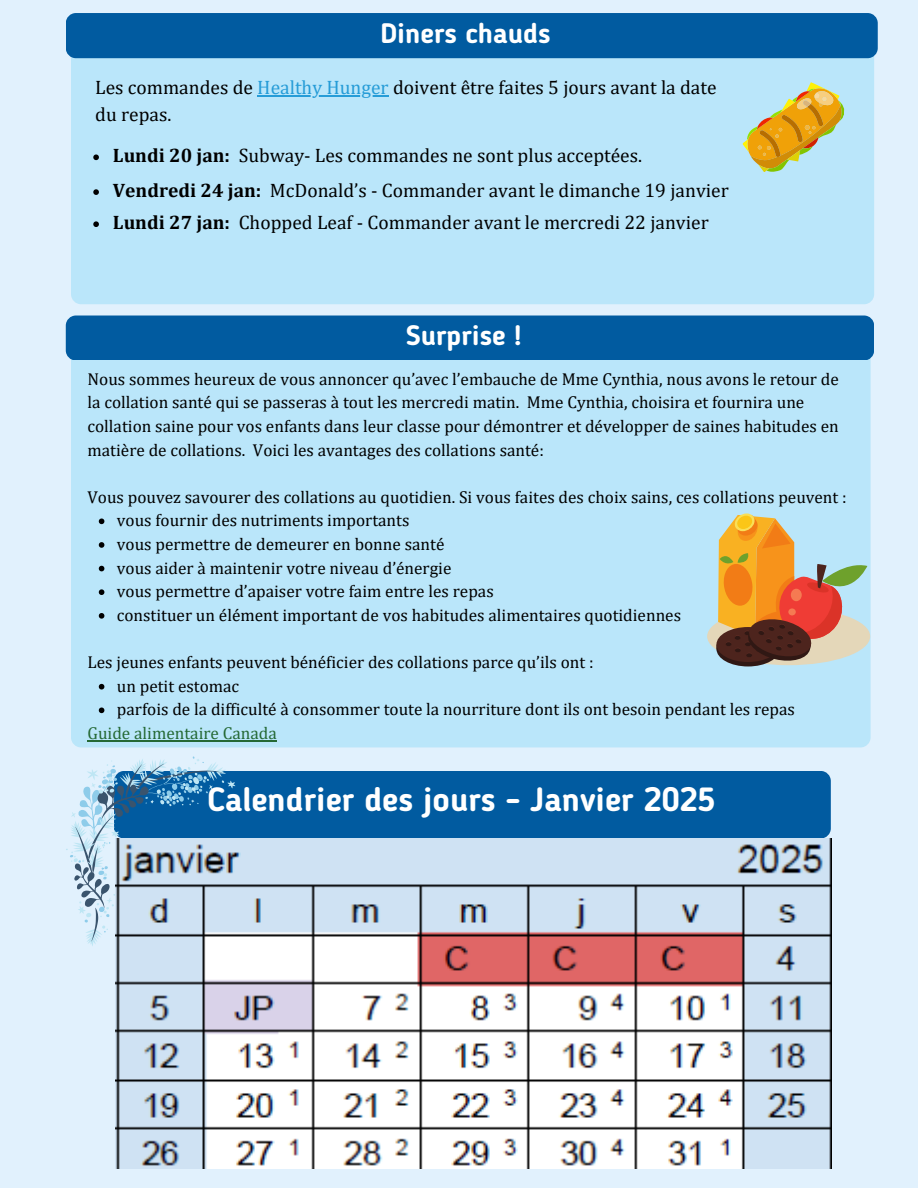
<style>
.page{position:relative;width:918px;height:1188px;background:#e1f1fd}
.page>*{position:absolute;margin:0;border:0;box-sizing:border-box;transform-origin:0 0}
.t1{font:700 33.3px "Blogger Sans";color:#fff}
.t2{font:700 28.05px "Blogger Sans";color:#fff}
.t3{font:700 27.9px "Blogger Sans";color:#fff}
.t4{font:19.5px "Cambria";color:#000}
.t5{font:17.25px/23.7px "Cambria";color:#000}
.t6{font:17.25px "Cambria";color:#256935}
.s1{color:#269cd7}
.s2{font-weight:700}
</style>
<div class="page">
<div style="left:114px;top:771px;width:717px;height:67px;background:#015ba0;border-radius:10px"></div>
<img style="left:116px;top:838px;width:715px;height:330px">
<div style="left:71px;top:32px;width:803px;height:272px;background:#bae6fa;border-radius:10px"></div>
<div style="left:66px;top:13px;width:812px;height:45px;background:#015ba0;border-radius:10px"></div>
<svg style="left:742px;top:82px;width:103px;height:90px"></svg>
<div style="left:71px;top:335px;width:800px;height:412px;background:#bae6fa;border-radius:10px"></div>
<svg style="left:66px;top:756px;width:169px;height:191px"></svg>
<div style="left:66px;top:316px;width:808px;height:44px;background:#015ba0;border-radius:10px"></div>
<svg style="left:99px;top:519px;width:5px;height:5px"></svg>
<svg style="left:99px;top:542px;width:5px;height:6px"></svg>
<svg style="left:99px;top:566px;width:5px;height:5px"></svg>
<svg style="left:99px;top:589px;width:5px;height:6px"></svg>
<svg style="left:99px;top:613px;width:5px;height:6px"></svg>
<svg style="left:99px;top:684px;width:5px;height:6px"></svg>
<svg style="left:99px;top:708px;width:5px;height:5px"></svg>
<hr style="left:88px;top:740px;width:189px;height:1px;background:#256935">
<div style="left:707px;top:608px;width:163px;height:57px;background:#e4d7b9;border-radius:50%"></div>
<div style="left:716px;top:632px;width:64px;height:34px;background:#301814;border-radius:50%"></div>
<svg style="left:716px;top:513px;width:151px;height:150px"></svg>
<hr style="left:257px;top:95px;width:132px;height:2px;background:#269cd7">
<svg style="left:93px;top:155px;width:6px;height:5px"></svg>
<svg style="left:93px;top:189px;width:6px;height:6px"></svg>
<svg style="left:93px;top:221px;width:6px;height:6px"></svg>
<p class="t2" style="left:381px;top:22px;width:172px">Diners chauds</p>
<p class="t4" style="left:95px;top:76px;width:623px">Les commandes de <span class="s1">Healthy Hunger</span> doivent être faites 5 jours avant la date</p>
<p class="t4" style="left:95px;top:103px;width:78px">du repas.</p>
<p class="t4" style="left:113px;top:144px;width:531px"><span class="s2">Lundi 20 jan:</span> Subway- Les commandes ne sont plus acceptées.</p>
<p class="t4" style="left:113px;top:179px;width:617px"><span class="s2">Vendredi 24 jan:</span> McDonald’s - Commander avant le dimanche 19 janvier</p>
<p class="t4" style="left:113px;top:211px;width:597px"><span class="s2">Lundi 27 jan:</span> Chopped Leaf - Commander avant le mercredi 22 janvier</p>
<p class="t3" style="left:406px;top:324px;width:117px">Surprise !</p>
<h2 class="t5" style="left:88px;top:367px;width:753px">Nous sommes heureux de vous annoncer qu’avec l’embauche de Mme Cynthia, nous avons le retour de la collation santé qui se passeras à tout les mercredi matin. Mme Cynthia, choisira et fournira une collation saine pour vos enfants dans leur classe pour démontrer et développer de saines habitudes en matière de collations. Voici les avantages des collations santé:</h2>
<p class="t5" style="left:88px;top:485px;width:761px">Vous pouvez savourer des collations au quotidien. Si vous faites des choix sains, ces collations peuvent :</p>
<h3 class="t5" style="left:117px;top:508px;width:294px">vous fournir des nutriments importants</h3>
<p class="t5" style="left:117px;top:532px;width:327px">vous permettre de demeurer en bonne santé</p>
<p class="t5" style="left:117px;top:556px;width:336px">vous aider à maintenir votre niveau d’énergie</p>
<p class="t5" style="left:117px;top:579px;width:378px">vous permettre d’apaiser votre faim entre les repas</p>
<h2 class="t5" style="left:117px;top:603px;width:566px">constituer un élément important de vos habitudes alimentaires quotidiennes</h2>
<p class="t5" style="left:88px;top:650px;width:508px">Les jeunes enfants peuvent bénéficier des collations parce qu’ils ont :</p>
<p class="t5" style="left:117px;top:674px;width:124px">un petit estomac</p>
<p class="t5" style="left:117px;top:697px;width:680px">parfois de la difficulté à consommer toute la nourriture dont ils ont besoin pendant les repas</p>
<p class="t6" style="left:88px;top:723px;width:191px">Guide alimentaire Canada</p>
<p class="t1" style="left:208px;top:786px;width:509px">Calendrier des jours - Janvier 2025</p>
</div>
